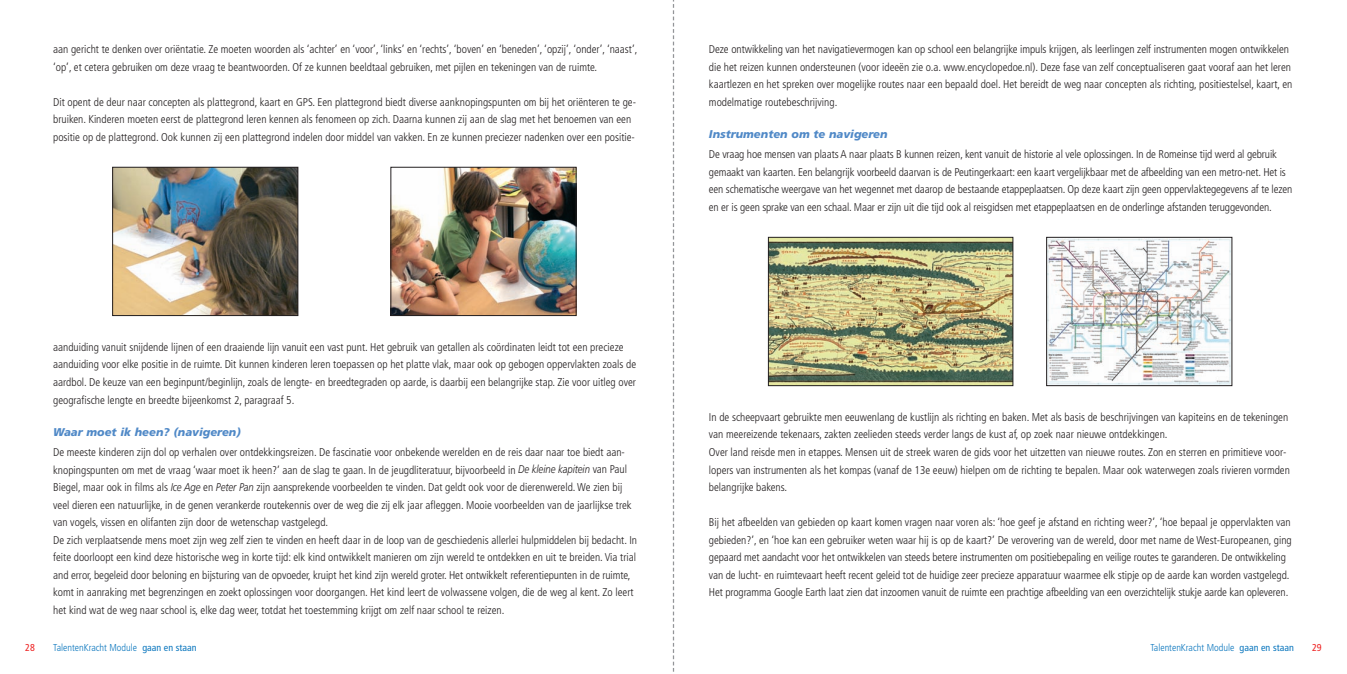
<style>
.page{position:relative;width:1347px;height:674px;background:#fff}
.page>*{position:absolute;margin:0;border:0;box-sizing:border-box;transform-origin:0 0}
.t1{font:300 condensed 11.25px/17.5px "Frutiger";color:#231f20}
.t2{font:italic 900 11.25px "Frutiger";color:#5089c7}
.t3{font:300 condensed 10px "Frutiger";color:#0c77be}
.t4{font:condensed 10px "Frutiger";color:#ee2323}
.s1{font-style:italic;font-stretch:normal}
.s2{font-weight:400}
</style>
<div class="page">
<svg style="left:673px;top:0;width:1px;height:672px"></svg>
<img style="left:392px;top:169px;width:182px;height:144px">
<div style="left:390px;top:167px;width:186px;height:148px;border:1px solid #231f20"></div>
<img style="left:114px;top:169px;width:182px;height:144px">
<div style="left:112px;top:167px;width:186px;height:148px;border:1px solid #231f20"></div>
<img style="left:1048px;top:239px;width:182px;height:144px">
<div style="left:1046px;top:237px;width:186px;height:148px;border:1px solid #231f20"></div>
<img style="left:770px;top:239px;width:241px;height:144px">
<div style="left:768px;top:237px;width:245px;height:148px;border:1px solid #231f20"></div>
<p class="t1" style="left:53px;top:41px;width:585px">aan gericht te denken over oriëntatie. Ze moeten woorden als ‘achter’ en ‘voor’, ‘links’ en ‘rechts’, ‘boven’ en ‘beneden’, ‘opzij’, ‘onder’, ‘naast’, ‘op’, et cetera gebruiken om deze vraag te beantwoorden. Of ze kunnen beeldtaal gebruiken, met pijlen en tekeningen van de ruimte.</p>
<p class="t1" style="left:53px;top:94px;width:584px">Dit opent de deur naar concepten als plattegrond, kaart en GPS. Een plattegrond biedt diverse aanknopings punten om bij het oriënteren te ge&shy;bruiken. Kinderen moeten eerst de plattegrond leren kennen als fenomeen op zich. Daarna kunnen zij aan de slag met het benoemen van een positie op de plattegrond. Ook kunnen zij een plattegrond indelen door middel van vakken. En ze kunnen preciezer nadenken over een positie-</p>
<p class="t1" style="left:53px;top:339px;width:584px">aanduiding vanuit snijdende lijnen of een draaiende lijn vanuit een vast punt. Het gebruik van getallen als coördinaten leidt tot een precieze aanduiding voor elke positie in de ruimte. Dit kunnen kinderen leren toepassen op het platte vlak, maar ook op gebogen oppervlakten zoals de aardbol. De keuze van een beginpunt/beginlijn, zoals de lengte- en breedtegraden op aarde, is daarbij een belangrijke stap. Zie voor uitleg over geografische lengte en breedte bijeenkomst 2, paragraaf 5.</p>
<p class="t2" style="left:53px;top:427px;width:189px">Waar moet ik heen? (navigeren)</p>
<p class="t1" style="left:53px;top:444px;width:585px">De meeste kinderen zijn dol op verhalen over ontdekkingsreizen. De fascinatie voor onbekende werelden en de reis daar naar toe biedt aan&shy;knopingspunten om met de vraag ‘waar moet ik heen?’ aan de slag te gaan. In de jeugdliteratuur, bijvoorbeeld in <span class="s1">De kleine kapitein</span> van Paul Biegel, maar ook in films als <span class="s1">Ice Age</span> en <span class="s1">Peter Pan</span> zijn aansprekende voorbeelden te vinden. Dat geldt ook voor de dierenwereld. We zien bij veel dieren een natuurlijke, in de genen verankerde routekennis over de weg die zij elk jaar afleggen. Mooie voorbeelden van de jaarlijkse trek van vogels, vissen en olifanten zijn door de wetenschap vastgelegd.<br>De zich verplaatsende mens moet zijn weg zelf zien te vinden en heeft daar in de loop van de geschiedenis allerlei hulpmiddelen bij bedacht. In feite doorloopt een kind deze historische weg in korte tijd: elk kind ontwikkelt manieren om zijn wereld te ontdekken en uit te breiden. Via trial and error, begeleid door beloning en bijsturing van de opvoeder, kruipt het kind zijn wereld groter. Het ontwikkelt referentiepunten in de ruimte, komt in aanraking met begrenzingen en zoekt oplossingen voor doorgangen. Het kind leert de volwassene volgen, die de weg al kent. Zo leert het kind wat de weg naar school is, elke dag weer, totdat het toestemming krijgt om zelf naar school te reizen.</p>
<p class="t1" style="left:709px;top:41px;width:585px">Deze ontwikkeling van het navigatievermogen kan op school een belangrijke impuls krijgen, als leerlingen zelf instrumenten mogen ontwikkelen die het reizen kunnen ondersteunen (voor ideeën zie o.a. www.encyclopedoe.nl). Deze fase van zelf conceptualiseren gaat vooraf aan het leren kaartlezen en het spreken over mogelijke routes naar een bepaald doel. Het bereidt de weg naar concepten als richting, positiestelsel, kaart, en modelmatige routebeschrijving.</p>
<p class="t2" style="left:709px;top:130px;width:180px">Instrumenten om te navigeren</p>
<p class="t1" style="left:709px;top:146px;width:585px">De vraag hoe mensen van plaats A naar plaats B kunnen reizen, kent vanuit de historie al vele oplossingen. In de Romeinse tijd werd al gebruik gemaakt van kaarten. Een belangrijk voorbeeld daarvan is de Peutingerkaart: een kaart vergelijkbaar met de afbeelding van een metro-net. Het is een schematische weergave van het wegennet met daarop de bestaande etappeplaatsen. Op deze kaart zijn geen oppervlaktegegevens af te lezen en er is geen sprake van een schaal. Maar er zijn uit die tijd ook al reisgidsen met etappeplaatsen en de onderlinge afstanden teruggevonden.</p>
<p class="t1" style="left:709px;top:409px;width:582px">In de scheepvaart gebruikte men eeuwenlang de kustlijn als richting en baken. Met als basis de beschrijvingen van kapiteins en de tekeningen van meereizende tekenaars, zakten zeelieden steeds verder langs de kust af, op zoek naar nieuwe ontdekkingen.<br>Over land reisde men in etappes. Mensen uit de streek waren de gids voor het uitzetten van nieuwe routes. Zon en sterren en primitieve voor&shy;lopers van instrumenten als het kompas (vanaf de 13e eeuw) hielpen om de richting te bepalen. Maar ook waterwegen zoals rivieren vormden belangrijke bakens.</p>
<p class="t1" style="left:709px;top:514px;width:584px">Bij het afbeelden van gebieden op kaart komen vragen naar voren als: ‘hoe geef je afstand en richting weer?’, ‘hoe bepaal je oppervlakten van gebieden?’, en ‘hoe kan een gebruiker weten waar hij is op de kaart?’ De verovering van de wereld, door met name de West-Europeanen, ging gepaard met aandacht voor het ontwikkelen van steeds betere instrumenten om positiebepaling en veilige routes te garanderen. De ontwikkeling van de lucht- en ruimtevaart heeft recent geleid tot de huidige zeer precieze apparatuur waarmee elk stipje op de aarde kan worden vastgelegd.<br>Het programma Google Earth laat zien dat inzoomen vanuit de ruimte een prachtige afbeelding van een overzichtelijk stukje aarde kan opleveren.</p>
<p class="t4" style="left:25px;top:643px;width:11px">28</p>
<p class="t3" style="left:53px;top:643px;width:145px">TalentenKracht Module <span class="s2">gaan en staan</span></p>
<p class="t3" style="left:1150px;top:643px;width:145px">TalentenKracht Module <span class="s2">gaan en staan</span></p>
<p class="t4" style="left:1312px;top:643px;width:11px">29</p>
</div>
